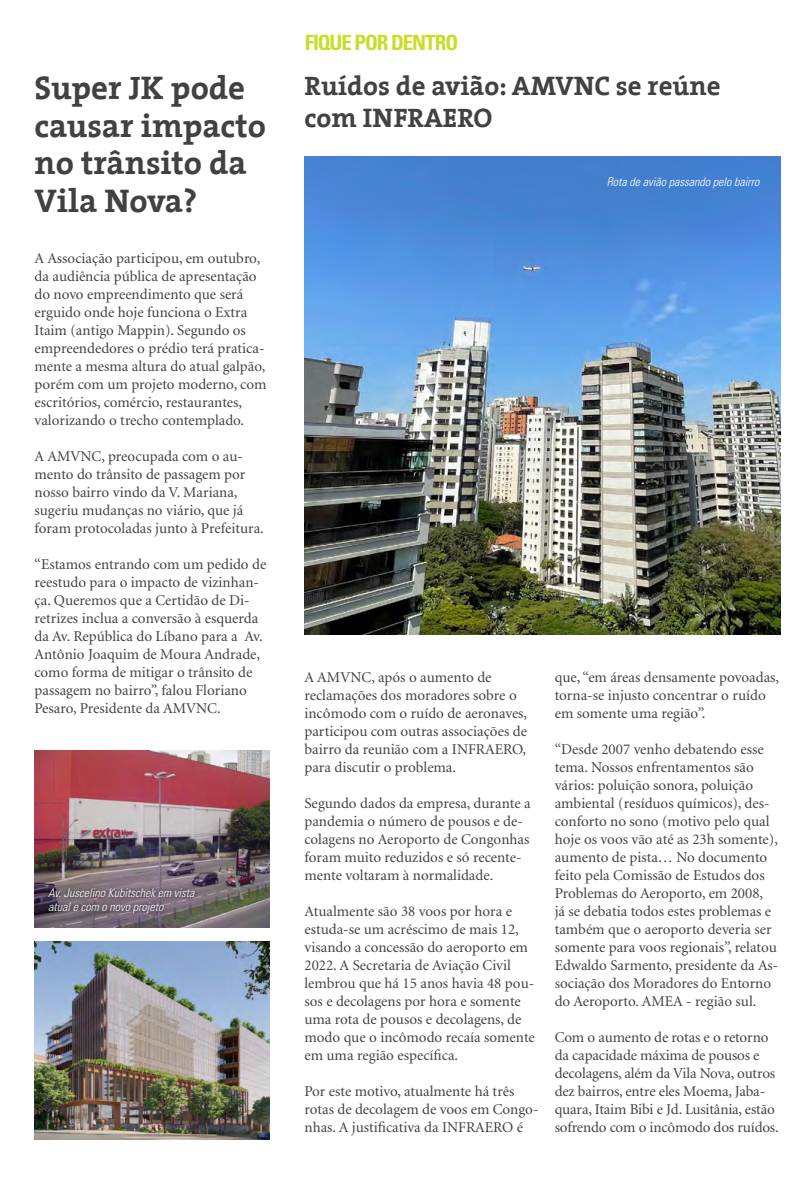
<style>
.page{position:relative;width:808px;height:1191px;background:#fff}
.page>*{position:absolute;margin:0;border:0;box-sizing:border-box;transform-origin:0 0}
.t1{font:700 33px/37.5px "The Serif";color:#414042}
.t2{font:700 27px/32.4px "The Serif";color:#414042}
.t3{font:700 condensed 21px "Univers";letter-spacing:-.05em;color:#cbdb2a}
.t4{font:15px/18px "Minion";color:#414042}
.t5{font:italic 300 condensed 12px/14.4px "Univers";color:#fff}
</style>
<div class="page">
<img style="left:304px;top:157px;width:477px;height:477px">
<img style="left:35px;top:750px;width:235px;height:177px">
<img style="left:35px;top:941px;width:235px;height:198px">
<div style="left:44px;top:884px;width:155px;height:33px;background:#000;opacity:.8"></div>
<h1 class="t1" style="left:35px;top:68px;width:233px">Super JK pode causar impacto no trânsito da<br>Vila Nova?</h1>
<p class="t4" style="left:35px;top:250px;width:233px">A Associação participou, em outubro, da audiência pública de apresentação do novo empreendimento que será erguido onde hoje funciona o Extra Itaim (antigo Mappin). Segundo os empreendedores o prédio terá pratica&shy;mente a mesma altura do atual galpão, porém com um projeto moderno, com escritórios, comércio, restaurantes, valorizando o trecho contemplado.</p>
<p class="t4" style="left:35px;top:448px;width:231px">A AMVNC, preocupada com o au&shy;mento do trânsito de passagem por nosso bairro vindo da V. Mariana, sugeriu mudanças no viário, que já foram protocoladas junto à Prefeitura.</p>
<p class="t4" style="left:35px;top:556px;width:233px">“Estamos entrando com um pedido de reestudo para o impacto de vizinhan&shy;ça. Queremos que a Certidão de Di&shy;retrizes inclua a conversão à esquerda da Av. República do Líbano para a Av.<br>Antônio Joaquim de Moura Andrade, como forma de mitigar o trânsito de passagem no bairro”, falou Floriano Pesaro, Presidente da AMVNC.</p>
<p class="t5" style="left:48px;top:885px;width:148px">Av. Juscelino Kubitschek em vista atual e com o novo projeto</p>
<h3 class="t3" style="left:305px;top:30px;width:155px">FIQUE POR DENTRO</h3>
<h2 class="t2" style="left:304px;top:69px;width:418px">Ruídos de avião: AMVNC se reúne com INFRAERO</h2>
<p class="t5" style="left:607px;top:174px;width:154px">Rota de avião passando pelo bairro</p>
<p class="t4" style="left:304px;top:669px;width:224px">A AMVNC, após o aumento de reclamações dos moradores sobre o incômodo com o ruído de aeronaves, participou com outras associações de bairro da reunião com a INFRAERO, para discutir o problema.</p>
<p class="t4" style="left:304px;top:795px;width:228px">Segundo dados da empresa, durante a pandemia o número de pousos e de&shy;colagens no Aeroporto de Congonhas foram muito reduzidos e só recente&shy;mente voltaram à normalidade.</p>
<p class="t4" style="left:304px;top:903px;width:232px">Atualmente são 38 voos por hora e estuda-se um acréscimo de mais 12, visando a concessão do aeroporto em 2022. A Secretaria de Aviação Civil lembrou que há 15 anos havia 48 pou&shy;sos e decolagens por hora e somente uma rota de pousos e decolagens, de modo que o incômodo recaía somente em uma região específica.</p>
<p class="t4" style="left:304px;top:1083px;width:235px">Por este motivo, atualmente há três rotas de decolagem de voos em Congo&shy;nhas. A justificativa da INFRAERO é</p>
<p class="t4" style="left:555px;top:669px;width:226px">que, “em áreas densamente povoadas, torna-se injusto concentrar o ruído em somente uma região”.</p>
<p class="t4" style="left:555px;top:741px;width:225px">“Desde 2007 venho debatendo esse tema. Nossos enfrentamentos são vários: poluição sonora, poluição ambiental (resíduos químicos), des&shy;conforto no sono (motivo pelo qual hoje os voos vão até as 23h somente), aumento de pista… No documento feito pela Comissão de Estudos dos Problemas do Aeroporto, em 2008,<br>já se debatia todos estes problemas e também que o aeroporto deveria ser somente para voos regionais”, relatou Edwaldo Sarmento, presidente da As&shy;sociação dos Moradores do Entorno do Aeroporto. AMEA - região sul.</p>
<p class="t4" style="left:555px;top:1029px;width:225px">Com o aumento de rotas e o retorno da capacidade máxima de pousos e decolagens, além da Vila Nova, outros dez bairros, entre eles Moema, Jaba&shy;quara, Itaim Bibi e Jd. Lusitânia, estão sofrendo com o incômodo dos ruídos.</p>
</div>
